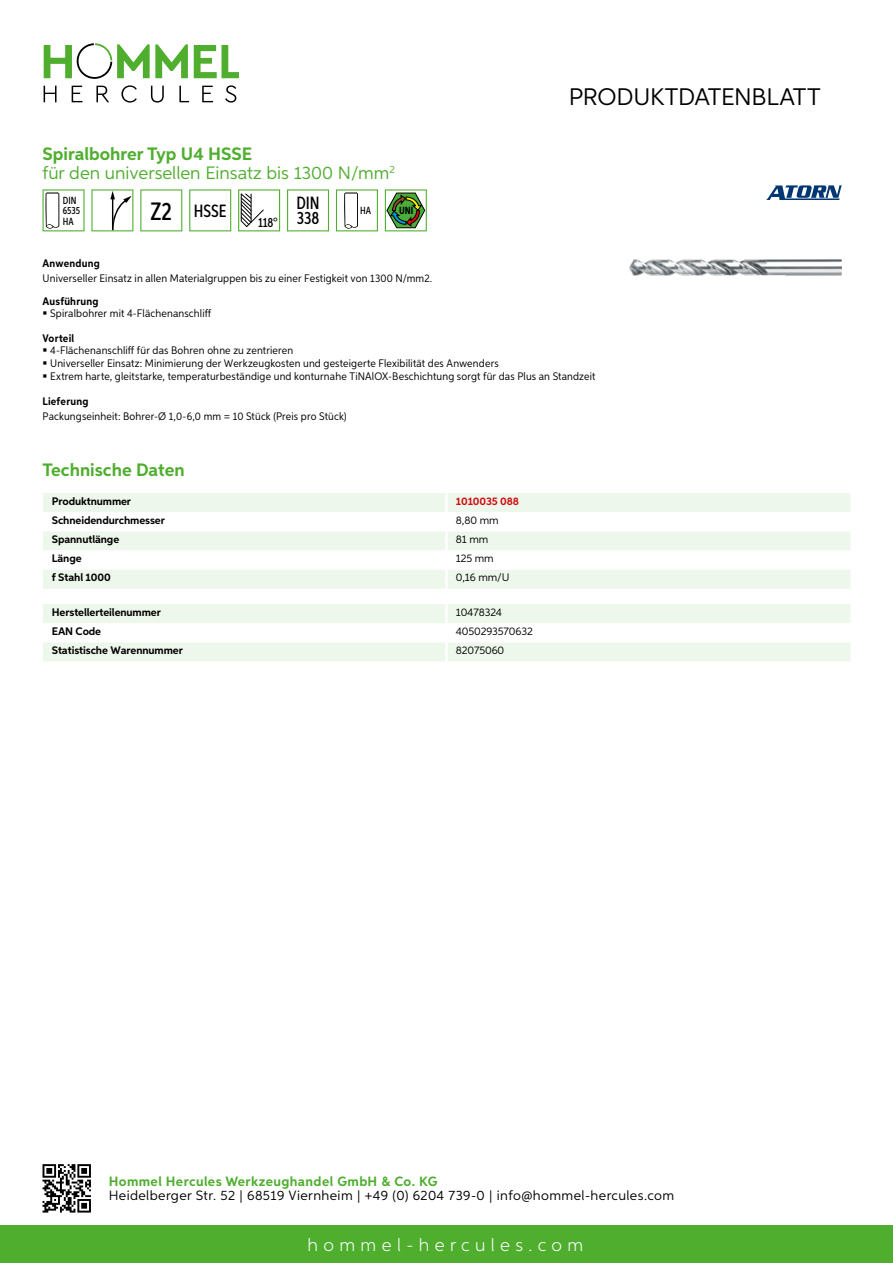
<style>
.page{position:relative;width:893px;height:1263px;background:#fff}
.page>*{position:absolute;margin:0;border:0;box-sizing:border-box;transform-origin:0 0}
.t1{font:24px "Aspira";letter-spacing:-.01em;color:#000}
.t2{font:18px/19.8px "Aspira";color:#50ae2f}
.t3{font:300 18px "Aspira";letter-spacing:.3em;color:#fff}
.t4{font:700 18px "Aspira";color:#50ae2f}
.t5{font:500 17.85px/14.9px "Aspira XX Nar";color:#000}
.t6{font:13.5px "Aspira";letter-spacing:.03em;color:#000}
.t7{font:700 13.5px "Aspira";letter-spacing:.03em;color:#50ae2f}
.t8{font:500 13.35px "Aspira XX Nar";color:#000}
.t9{font:10.95px/12.8px "Aspira Nar";letter-spacing:.015em;color:#000}
.t10{font:700 10.95px "Aspira";letter-spacing:-.01em;color:#000}
.t11{font:10.95px "Aspira";letter-spacing:-.01em;color:#000}
.t12{font:700 10.95px "Aspira Nar";letter-spacing:.02em;color:#000}
.t13{font:700 10.95px "Aspira";letter-spacing:-.01em;color:#cd1013}
.t14{font:500 10.35px/10.4px "Aspira XX Nar";color:#000}
.t15{font:700 10.35px "Aspira XX Nar";color:#000}
.s1{font-weight:700}
.s2{font-size:25.2px}
</style>
<div class="page">
<div style="left:0;top:1226px;width:893px;height:37px;background:#50ae2f"></div>
<svg style="left:43px;top:1164px;width:48px;height:48px"></svg>
<svg style="left:194px;top:45px;width:45px;height:33px"></svg>
<svg style="left:44px;top:43px;width:144px;height:36px"></svg>
<svg style="left:44px;top:86px;width:13px;height:16px"></svg>
<svg style="left:72px;top:86px;width:10px;height:16px"></svg>
<svg style="left:96px;top:86px;width:13px;height:16px"></svg>
<svg style="left:121px;top:85px;width:16px;height:18px"></svg>
<svg style="left:151px;top:86px;width:13px;height:17px"></svg>
<svg style="left:179px;top:86px;width:10px;height:16px"></svg>
<svg style="left:202px;top:86px;width:11px;height:16px"></svg>
<svg style="left:225px;top:85px;width:11px;height:18px"></svg>
<div style="left:43px;top:493px;width:807px;height:96px;background:#eef7eb"></div>
<svg style="left:43px;top:512px;width:807px;height:57px"></svg>
<hr style="left:445px;top:493px;width:3px;height:19px;background:#fff">
<hr style="left:445px;top:512px;width:3px;height:19px;background:#fff">
<hr style="left:445px;top:531px;width:3px;height:19px;background:#fff">
<hr style="left:445px;top:550px;width:3px;height:19px;background:#fff">
<hr style="left:445px;top:569px;width:3px;height:20px;background:#fff">
<svg style="left:43px;top:604px;width:807px;height:57px"></svg>
<hr style="left:445px;top:642px;width:3px;height:19px;background:#fff">
<svg style="left:43px;top:189px;width:42px;height:42px"></svg>
<svg style="left:91px;top:189px;width:42px;height:42px"></svg>
<svg style="left:140px;top:189px;width:42px;height:42px"></svg>
<svg style="left:189px;top:189px;width:42px;height:42px"></svg>
<svg style="left:238px;top:189px;width:42px;height:42px"></svg>
<svg style="left:287px;top:189px;width:42px;height:42px"></svg>
<svg style="left:336px;top:189px;width:42px;height:42px"></svg>
<svg style="left:385px;top:189px;width:42px;height:42px"></svg>
<img style="left:629px;top:259px;width:213px;height:17px">
<svg style="left:766px;top:185px;width:76px;height:15px"></svg>
<h2 class="t2" style="left:43px;top:143px;width:354px"><span class="s1">Spiralbohrer Typ U4 HSSE<br></span>für den universellen Einsatz bis 1300 N/mm<sup>2</sup></h2>
<p class="t14" style="left:63px;top:195px;width:19px">DIN<br>6535<br>HA</p>
<h3 class="t5" style="left:151px;top:203px;width:77px"><span class="s2">Z2</span> HSSE</h3>
<p class="t8" style="left:258px;top:215px;width:21px">118°</p>
<h3 class="t5" style="left:296px;top:196px;width:25px">DIN<br>338</h3>
<p class="t14" style="left:360px;top:205px;width:12px">HA</p>
<p class="t15" style="left:399px;top:205px;width:16px">UNI</p>
<h1 class="t1" style="left:569px;top:82px;width:253px">Produktdatenblatt</h1>
<p class="t12" style="left:43px;top:257px;width:59px">Anwendung</p>
<p class="t9" style="left:43px;top:272px;width:391px">Universeller Einsatz in allen Materialgruppen bis zu einer Festigkeit von 1300 N/mm2.</p>
<p class="t12" style="left:43px;top:294px;width:58px">Ausführung</p>
<p class="t9" style="left:50px;top:307px;width:163px">Spiralbohrer mit 4-Flächenanschliff</p>
<p class="t12" style="left:43px;top:331px;width:33px">Vorteil</p>
<p class="t9" style="left:50px;top:344px;width:547px">4-Flächenanschliff für das Bohren ohne zu zentrieren<br>Universeller Einsatz: Minimierung der Werkzeugkosten und gesteigerte Flexibilität des Anwenders<br>Extrem harte, gleitstarke, temperaturbeständige und konturnahe TiNAlOX-Beschichtung sorgt für das Plus an Standzeit</p>
<p class="t12" style="left:43px;top:395px;width:47px">Lieferung</p>
<p class="t9" style="left:43px;top:410px;width:306px">Packungseinheit: Bohrer-Ø 1,0-6,0 mm = 10 Stück (Preis pro Stück)</p>
<h2 class="t4" style="left:43px;top:459px;width:144px">Technische Daten</h2>
<p class="t10" style="left:52px;top:494px;width:81px">Produktnummer</p>
<p class="t13" style="left:456px;top:494px;width:65px">1010035 088</p>
<p class="t10" style="left:52px;top:514px;width:115px">Schneidendurchmesser</p>
<p class="t11" style="left:456px;top:514px;width:44px">8,80 mm</p>
<p class="t10" style="left:52px;top:533px;width:69px">Spannutlänge</p>
<p class="t11" style="left:456px;top:533px;width:34px">81 mm</p>
<p class="t10" style="left:52px;top:552px;width:31px">Länge</p>
<p class="t11" style="left:456px;top:552px;width:39px">125 mm</p>
<p class="t10" style="left:52px;top:571px;width:60px">f Stahl 1000</p>
<p class="t11" style="left:456px;top:571px;width:53px">0,16 mm/U</p>
<p class="t10" style="left:52px;top:605px;width:111px">Herstellerteilenummer</p>
<p class="t11" style="left:456px;top:606px;width:48px">10478324</p>
<p class="t10" style="left:52px;top:625px;width:51px">EAN Code</p>
<p class="t11" style="left:456px;top:625px;width:78px">4050293570632</p>
<p class="t10" style="left:52px;top:644px;width:132px">Statistische Warennummer</p>
<p class="t11" style="left:456px;top:644px;width:50px">82075060</p>
<p class="t7" style="left:109px;top:1172px;width:330px">Hommel Hercules Werkzeughandel GmbH &amp; Co. KG</p>
<p class="t6" style="left:109px;top:1187px;width:567px">Heidelberger Str. 52 | 68519 Viernheim | +49 (0) 6204 739-0 | info@hommel-hercules.com</p>
<h2 class="t3" style="left:307px;top:1234px;width:277px">hommel-hercules.com</h2>
</div>
